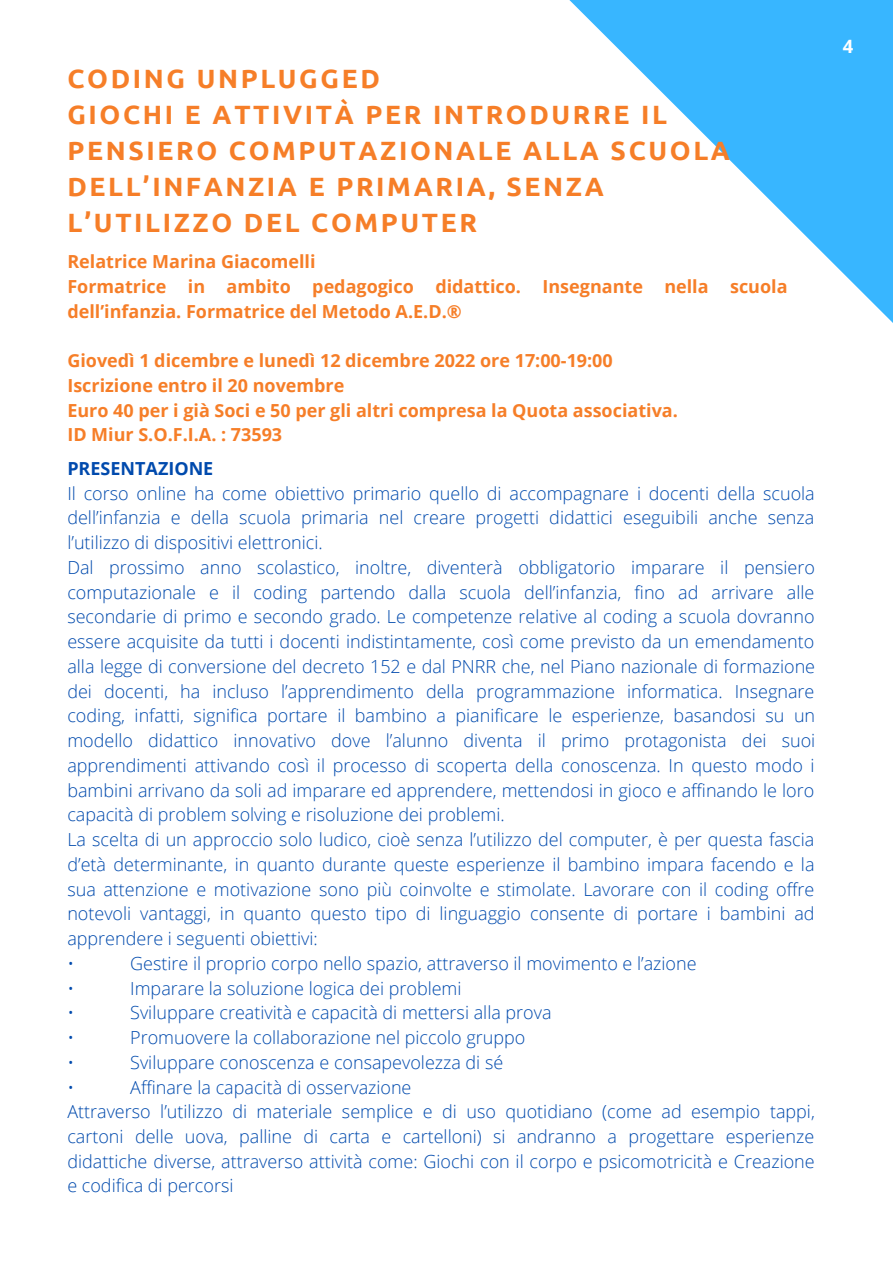
<style>
.page{position:relative;width:893px;height:1264px;background:#fff}
.page>*{position:absolute;margin:0;border:0;box-sizing:border-box;transform-origin:0 0}
.t1{font:700 26.4px/36px "Ubuntu";letter-spacing:.1em;color:#f67e28}
.t2{font:700 18.3px "Open Sans";color:#fff}
.t3{font:300 18px/24.8px "Open Sans";color:#004aad}
.t4{font:700 18px/24.8px "Open Sans";color:#f67e28}
.t5{font:700 18px "Open Sans";color:#004aad}
</style>
<div class="page">
<svg style="left:569px;top:0;width:323px;height:322px"></svg>
<h1 class="t1" style="left:67px;top:60px;width:664px">CODING UNPLUGGED<br>GIOCHI E ATTIVITÀ PER INTRODURRE IL<br>PENSIERO COMPUTAZIONALE ALLA SCUOLA<br>DELL’INFANZIA E PRIMARIA, SENZA<br>L’UTILIZZO DEL COMPUTER</h1>
<p class="t4" style="left:67px;top:249px;width:721px">Relatrice Marina Giacomelli<br>Formatrice in ambito pedagogico didattico. Insegnante nella scuola dell’infanzia. Formatrice del Metodo A.E.D.®</p>
<p class="t4" style="left:67px;top:348px;width:612px">Giovedì 1 dicembre e lunedì 12 dicembre 2022 ore 17:00-19:00<br>Iscrizione entro il 20 novembre<br>Euro 40 per i già Soci e 50 per gli altri compresa la Quota associativa.<br>ID Miur S.O.F.I.A. : 73593</p>
<p class="t5" style="left:67px;top:456px;width:147px">PRESENTAZIONE</p>
<p class="t3" style="left:67px;top:480px;width:749px">Il corso online ha come obiettivo primario quello di accompagnare i docenti della scuola dell’infanzia e della scuola primaria nel creare progetti didattici eseguibili anche senza l’utilizzo di dispositivi elettronici.<br>Dal prossimo anno scolastico, inoltre, diventerà obbligatorio imparare il pensiero computazionale e il coding partendo dalla scuola dell’infanzia, fino ad arrivare alle secondarie di primo e secondo grado. Le competenze relative al coding a scuola dovranno essere acquisite da tutti i docenti indistintamente, così come previsto da un emendamento alla legge di conversione del decreto 152 e dal PNRR che, nel Piano nazionale di formazione dei docenti, ha incluso l’apprendimento della programmazione informatica. Insegnare coding, infatti, significa portare il bambino a pianificare le esperienze, basandosi su un modello didattico innovativo dove l’alunno diventa il primo protagonista dei suoi apprendimenti attivando così il processo di scoperta della conoscenza. In questo modo i bambini arrivano da soli ad imparare ed apprendere, mettendosi in gioco e affinando le loro capacità di problem solving e risoluzione dei problemi.<br>La scelta di un approccio solo ludico, cioè senza l’utilizzo del computer, è per questa fascia d’età determinante, in quanto durante queste esperienze il bambino impara facendo e la sua attenzione e motivazione sono più coinvolte e stimolate. Lavorare con il coding offre notevoli vantaggi, in quanto questo tipo di linguaggio consente di portare i bambini ad apprendere i seguenti obiettivi:<br>•</p>
<p class="t3" style="left:130px;top:950px;width:568px">Gestire il proprio corpo nello spazio, attraverso il movimento e l’azione</p>
<p class="t3" style="left:67px;top:975px;width:8px">•</p>
<p class="t3" style="left:130px;top:975px;width:333px">Imparare la soluzione logica dei problemi</p>
<p class="t3" style="left:67px;top:999px;width:8px">•</p>
<p class="t3" style="left:130px;top:999px;width:423px">Sviluppare creatività e capacità di mettersi alla prova</p>
<p class="t3" style="left:67px;top:1024px;width:8px">•</p>
<p class="t3" style="left:130px;top:1024px;width:396px">Promuovere la collaborazione nel piccolo gruppo</p>
<p class="t3" style="left:67px;top:1049px;width:8px">•</p>
<p class="t3" style="left:130px;top:1049px;width:374px">Sviluppare conoscenza e consapevolezza di sé</p>
<p class="t3" style="left:67px;top:1074px;width:8px">•</p>
<p class="t3" style="left:67px;top:1074px;width:749px;text-indent:63px">Affinare la capacità di osservazione<br>Attraverso l’utilizzo di materiale semplice e di uso quotidiano (come ad esempio tappi, cartoni delle uova, palline di carta e cartelloni) si andranno a progettare esperienze didattiche diverse, attraverso attività come: Giochi con il corpo e psicomotricità e Creazione e codifica di percorsi</p>
<p class="t2" style="left:842px;top:34px;width:12px">4</p>
</div>
